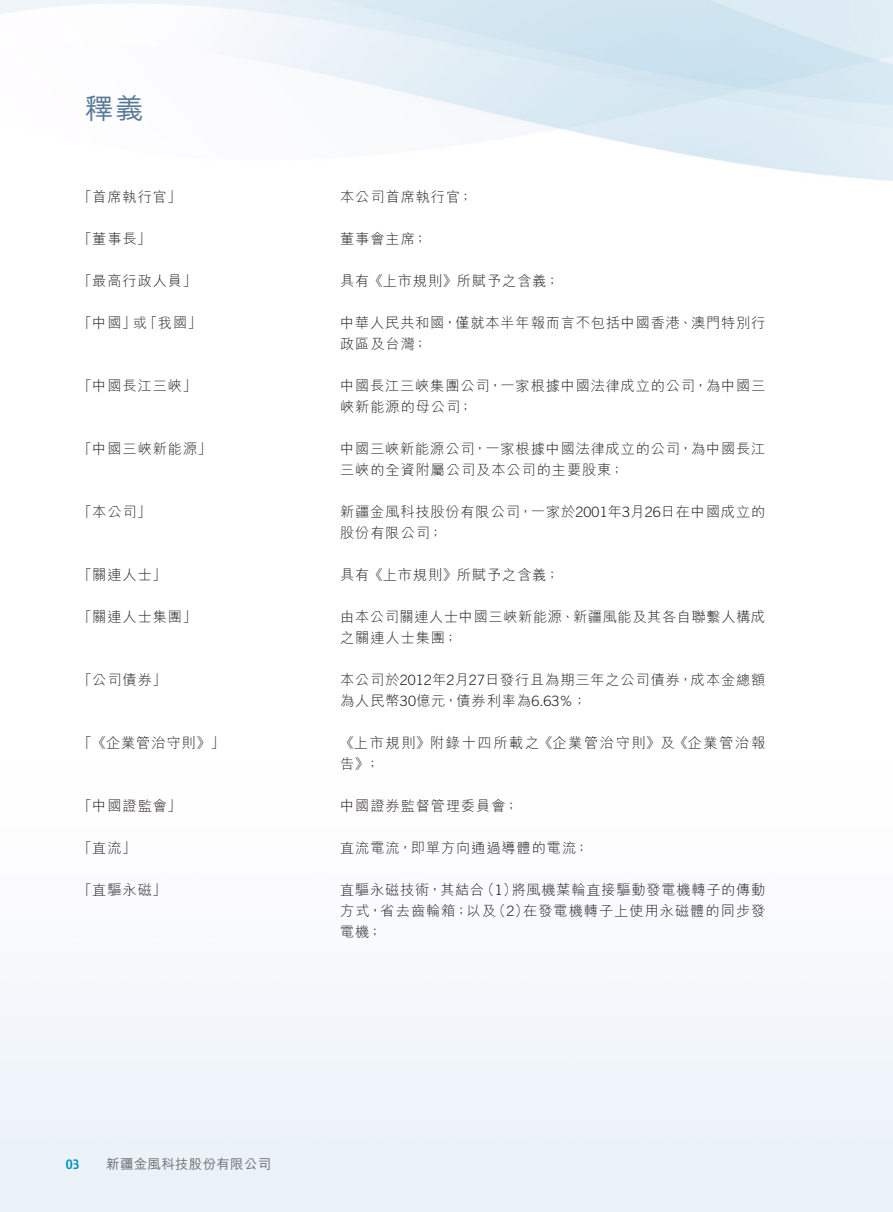
<style>
.page{position:relative;width:893px;height:1212px;background:#fff}
.page>*{position:absolute;margin:0;border:0;box-sizing:border-box;transform-origin:0 0}
.t1{font:500 28.5px "M Hei HK";color:#597a98}
.t2{font:700 condensed 15px "Modena";color:#0091bd}
.Body_Text{font:300 14.25px/21px "M Hei HK";letter-spacing:.06em;color:#231f20}
.Body_Text-2{font:300 14.25px "M Hei HK";letter-spacing:.04em;color:#231f20}
.Body_Text-3{font:300 14.25px "M Hei HK";letter-spacing:.11em;color:#231f20}
.t3{font:500 13.5px "M Hei HK";letter-spacing:.02em;color:#6c6d70}
.s1{font-family:"Trade Gothic LT Std"}
</style>
<div class="page">
<p class="t1" style="left:85px;top:88px;width:60px">釋義</p>
<p class="Body_Text" style="left:78px;top:186px;width:105px">「首席執行官」</p>
<p class="Body_Text" style="left:78px;top:228px;width:75px">「董事長」</p>
<p class="Body_Text" style="left:78px;top:270px;width:120px">「最高行政人員」</p>
<p class="Body_Text" style="left:78px;top:312px;width:60px">「中國」</p>
<p class="Body_Text" style="left:133px;top:312px;width:16px">或</p>
<p class="Body_Text" style="left:144px;top:312px;width:60px">「我國」</p>
<p class="Body_Text" style="left:78px;top:375px;width:120px">「中國長江三峽」</p>
<p class="Body_Text" style="left:78px;top:438px;width:135px">「中國三峽新能源」</p>
<p class="Body_Text" style="left:78px;top:501px;width:75px">「本公司」</p>
<p class="Body_Text" style="left:78px;top:564px;width:90px">「關連人士」</p>
<p class="Body_Text" style="left:78px;top:606px;width:120px">「關連人士集團」</p>
<p class="Body_Text" style="left:78px;top:669px;width:90px">「公司債券」</p>
<p class="Body_Text" style="left:78px;top:732px;width:148px">「《企業管治守則》」</p>
<p class="Body_Text" style="left:78px;top:795px;width:105px">「中國證監會」</p>
<p class="Body_Text" style="left:78px;top:837px;width:60px">「直流」</p>
<p class="Body_Text" style="left:78px;top:879px;width:90px">「直驅永磁」</p>
<p class="Body_Text" style="left:340px;top:186px;width:134px">本公司首席執行官;</p>
<p class="Body_Text" style="left:340px;top:228px;width:89px">董事會主席;</p>
<p class="Body_Text" style="left:340px;top:270px;width:221px">具有《上市規則》所賦予之含義;</p>
<p class="Body_Text" style="left:340px;top:312px;width:427px">中華人民共和國，僅就本半年報而言不包括中國香港、澳門特別行</p>
<p class="Body_Text" style="left:340px;top:333px;width:89px">政區及台灣;</p>
<p class="Body_Text" style="left:340px;top:375px;width:427px">中國長江三峽集團公司，一家根據中國法律成立的公司，為中國三</p>
<p class="Body_Text" style="left:340px;top:396px;width:134px">峽新能源的母公司;</p>
<p class="Body_Text" style="left:340px;top:438px;width:427px">中國三峽新能源公司，一家根據中國法律成立的公司，為中國長江</p>
<p class="Body_Text" style="left:340px;top:459px;width:285px">三峽的全資附屬公司及本公司的主要股東;</p>
<p class="Body_Text" style="left:340px;top:501px;width:427px">新疆金風科技股份有限公司，一家於<span class="s1">2001</span>年月<span class="s1">3 26</span>日在中國成立的</p>
<p class="Body_Text" style="left:340px;top:522px;width:104px">股份有限公司;</p>
<p class="Body_Text" style="left:340px;top:564px;width:221px">具有《上市規則》所賦予之含義;</p>
<p class="Body_Text-2" style="left:340px;top:610px;width:427px">由本公司關連人士中國三峽新能源、新疆風能及其各自聯繫人構成</p>
<p class="Body_Text" style="left:340px;top:627px;width:119px">之關連人士集團;</p>
<p class="Body_Text" style="left:340px;top:669px;width:427px">本公司於<span class="s1">2012</span>年月<span class="s1">2 27</span>日發行且為期三年之公司債券，成本金總額</p>
<p class="Body_Text" style="left:340px;top:690px;width:248px">為人民幣<span class="s1">30</span>億元，債券利率為<span class="s1">6.63%</span>;</p>
<p class="Body_Text-3" style="left:340px;top:736px;width:427px">《上市規則》附錄十四所載之《企業管治守則》及《企業管治報</p>
<p class="Body_Text" style="left:340px;top:753px;width:30px">告《</p>
<p class="Body_Text" style="left:340px;top:795px;width:180px">中國證券監督管理委員會;</p>
<p class="Body_Text" style="left:365px;top:753px;width:16px">;</p>
<p class="Body_Text" style="left:340px;top:837px;width:250px">直流電流，即單方向通過導體的電流;</p>
<p class="Body_Text" style="left:512px;top:879px;width:255px">將風機葉輪直接驅動發電機轉子的傳動</p>
<p class="Body_Text" style="left:480px;top:879px;width:38px">（）<span class="s1">1</span></p>
<p class="Body_Text" style="left:340px;top:879px;width:146px">直驅永磁技術，其結合</p>
<p class="Body_Text" style="left:492px;top:900px;width:38px">（）<span class="s1">2</span></p>
<p class="Body_Text" style="left:523px;top:900px;width:244px">在發電機轉子上使用永磁體的同步發</p>
<p class="Body_Text" style="left:340px;top:900px;width:157px">方式，省去齒輪箱；以及電機;</p>
<p class="t2" style="left:66px;top:1157px;width:15px">03</p>
<p class="t3" style="left:106px;top:1154px;width:166px">新疆金風科技股份有限公司</p>
</div>
